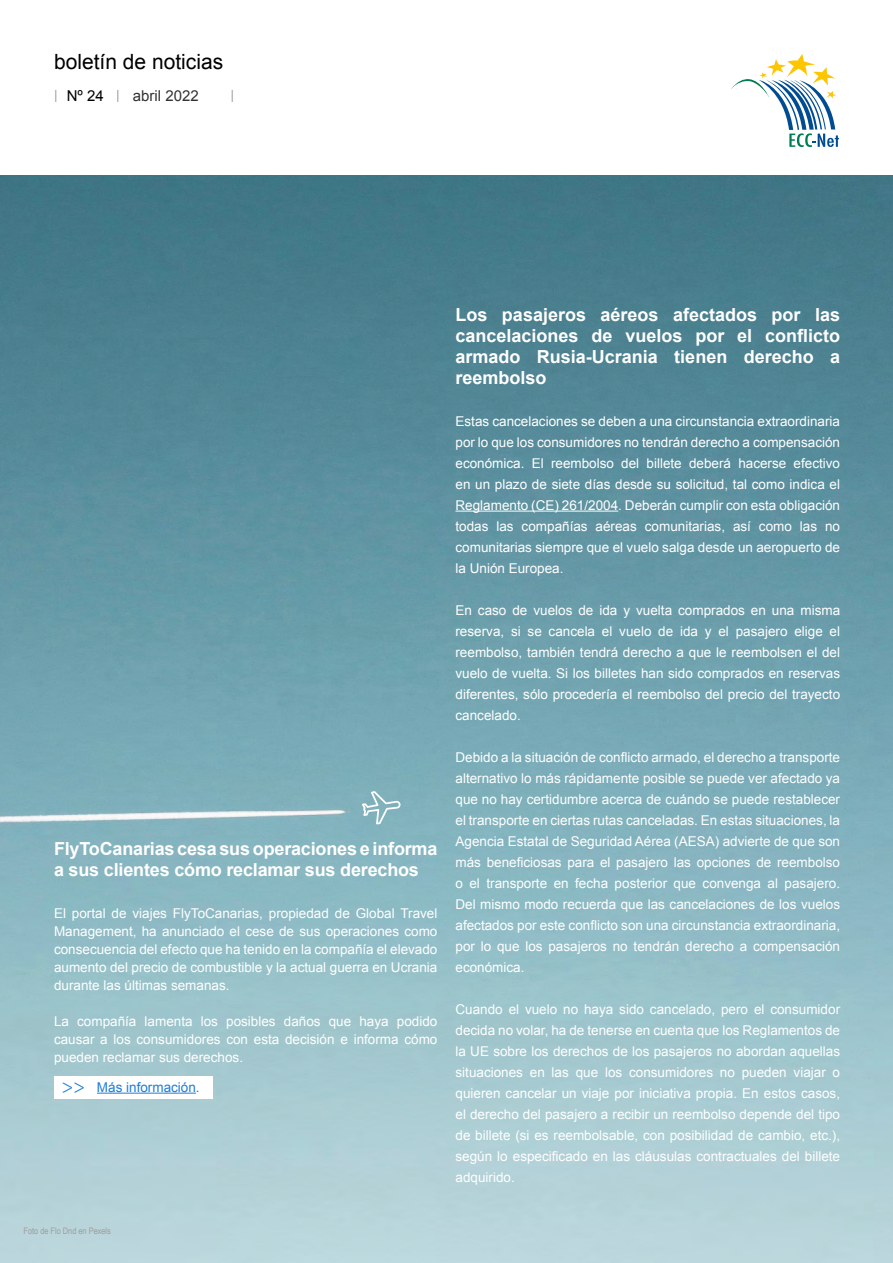
<style>
.page{position:relative;width:893px;height:1263px;background:#fff}
.page>*{position:absolute;margin:0;border:0;box-sizing:border-box;transform-origin:0 0}
.t1{font:21px "Arial";color:#000}
.t2{font:700 18px/21px "Arial";letter-spacing:-.01em;color:#fff;text-align:justify}
.t3{font:15px "Arial";color:#333}
.t4{font:15px "Arial";color:#000}
.t5{font:13.5px/21px "Arial";color:#fff;text-align:justify}
.t6{font:13.5px "Arial";color:#207cd9}
.t7{font:9px "Arial Narrow";color:#9d9d9d}
.s1{font-family:"Minion Pro";font-size:21px}
</style>
<div class="page">
<svg style="left:731px;top:54px;width:108px;height:93px"></svg>
<svg style="left:55px;top:90px;width:1px;height:12px"></svg>
<svg style="left:117px;top:90px;width:1px;height:12px"></svg>
<svg style="left:232px;top:90px;width:1px;height:12px"></svg>
<img style="left:0;top:175px;width:893px;height:1088px">
<hr style="left:455px;top:511px;width:163px;height:1px;background:#fff">
<svg style="left:362px;top:791px;width:39px;height:33px"></svg>
<div style="left:54px;top:1076px;width:158px;height:22px;background:#fff"></div>
<hr style="left:97px;top:1093px;width:99px;height:1px;background:#207cd9">
<h1 class="t1" style="left:54px;top:47px;width:171px">boletín de noticias</h1>
<p class="t4" style="left:67px;top:86px;width:39px">Nº 24</p>
<p class="t3" style="left:133px;top:85px;width:67px">abril 2022</p>
<h2 class="t2" style="left:54px;top:838px;width:385px">FlyToCanarias cesa sus operaciones e informa a sus clientes cómo reclamar sus derechos</h2>
<p class="t5" style="left:54px;top:904px;width:385px;line-height:18px">El portal de viajes FlyToCanarias, propiedad de Global Travel Management, ha anunciado el cese de sus operaciones como consecuencia del efecto que ha tenido en la compañía el elevado aumento del precio de combustible y la actual guerra en Ucrania durante las últimas semanas.</p>
<p class="t5" style="left:54px;top:1012px;width:385px;line-height:18px">La compañía lamenta los posibles daños que haya podido causar a los consumidores con esta decisión e informa cómo pueden reclamar sus derechos.</p>
<p class="t6" style="left:62px;top:1078px;width:139px"><span class="s1">&gt;&gt;</span> Más información.</p>
<p class="t7" style="left:24px;top:1225px;width:89px">Foto de Flo Dnd en Pexels</p>
<h2 class="t2" style="left:455px;top:304px;width:386px">Los pasajeros aéreos afectados por las cancelaciones de vuelos por el conflicto armado Rusia-Ucrania tienen derecho a reembolso</h2>
<p class="t5" style="left:455px;top:410px;width:386px">Estas cancelaciones se deben a una circunstancia extraordinaria por lo que los consumidores no tendrán derecho a compensación económica. El reembolso del billete deberá hacerse efectivo en un plazo de siete días desde su solicitud, tal como indica el Reglamento (CE) 261/2004. Deberán cumplir con esta obligación todas las compañías aéreas comunitarias, así como las no comunitarias siempre que el vuelo salga desde un aeropuerto de la Unión Europea.</p>
<p class="t5" style="left:455px;top:599px;width:386px">En caso de vuelos de ida y vuelta comprados en una misma reserva, si se cancela el vuelo de ida y el pasajero elige el reembolso, también tendrá derecho a que le reembolsen el del vuelo de vuelta. Si los billetes han sido comprados en reservas diferentes, sólo procedería el reembolso del precio del trayecto cancelado.</p>
<p class="t5" style="left:455px;top:746px;width:386px">Debido a la situación de conflicto armado, el derecho a transporte alternativo lo más rápidamente posible se puede ver afectado ya que no hay certidumbre acerca de cuándo se puede restablecer el transporte en ciertas rutas canceladas. En estas situaciones, la Agencia Estatal de Seguridad Aérea (AESA) advierte de que son más beneficiosas para el pasajero las opciones de reembolso o el transporte en fecha posterior que convenga al pasajero.<br>Del mismo modo recuerda que las cancelaciones de los vuelos afectados por este conflicto son una circunstancia extraordinaria, por lo que los pasajeros no tendrán derecho a compensación económica.</p>
<p class="t5" style="left:455px;top:998px;width:386px">Cuando el vuelo no haya sido cancelado, pero el consumidor decida no volar, ha de tenerse en cuenta que los Reglamentos de la UE sobre los derechos de los pasajeros no abordan aquellas situaciones en las que los consumidores no pueden viajar o quieren cancelar un viaje por iniciativa propia. En estos casos, el derecho del pasajero a recibir un reembolso depende del tipo de billete (si es reembolsable, con posibilidad de cambio, etc.), según lo especificado en las cláusulas contractuales del billete adquirido.</p>
</div>
